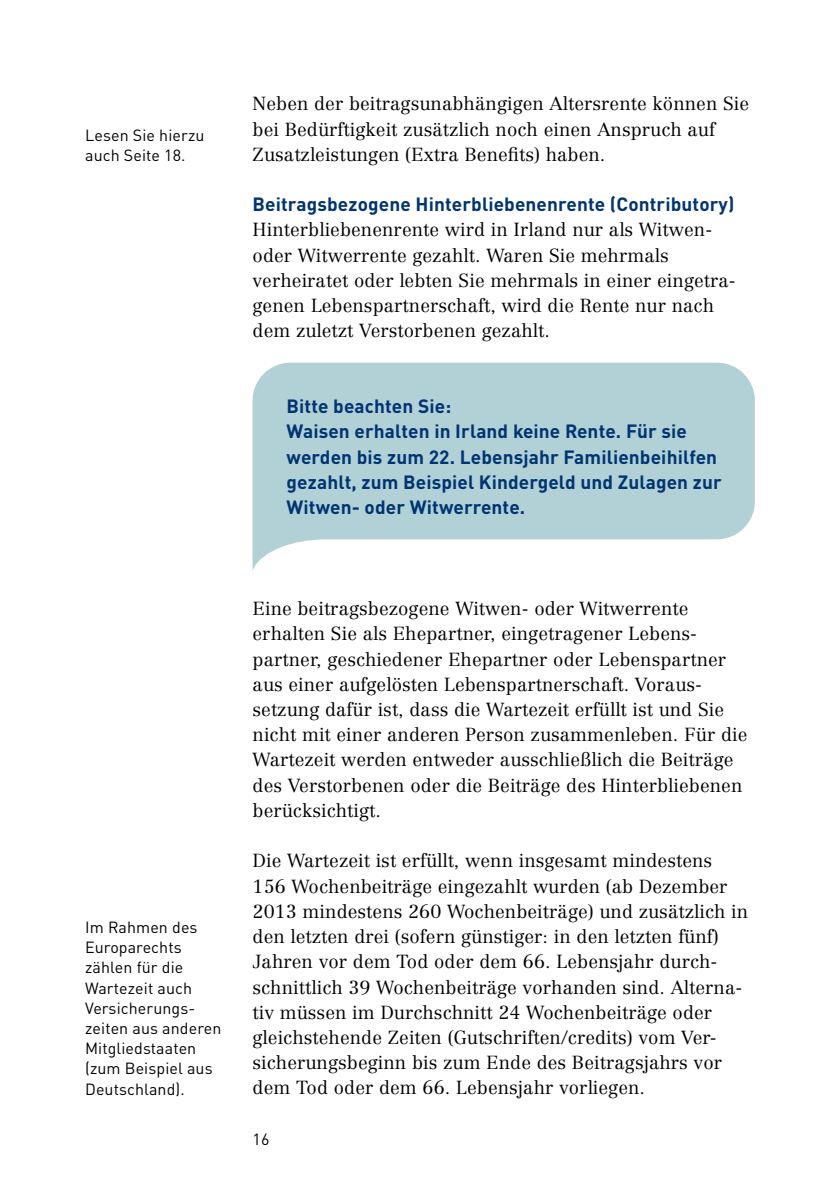
<style>
.page{position:relative;width:840px;height:1191px;background:#fff}
.page>*{position:absolute;margin:0;border:0;box-sizing:border-box;transform-origin:0 0}
.t1{font:700 19px/25.2px "DIN Pro";letter-spacing:.005em;color:#003472}
.t2{font:300 18.6px/25.2px "Centennial LT Pro";letter-spacing:.005em;color:#000}
.t3{font:16px/20.2px "DIN Pro";letter-spacing:.005em;color:#000}
</style>
<div class="page">
<svg style="left:252px;top:363px;width:502px;height:207px;background:#bdd8dc"></svg>
<p class="t3" style="left:85px;top:123px;width:121px">Lesen Sie hierzu auch Seite 18.</p>
<p class="t2" style="left:252px;top:91px;width:498px">Neben der beitragsunabhängigen Altersrente können Sie bei Bedürftigkeit zusätzlich noch einen Anspruch auf<br>Zusatzleistungen (Extra Benefits) haben.</p>
<h3 class="t1" style="left:252px;top:189px;width:483px">Beitragsbezogene Hinterbliebenenrente (Contributory)</h3>
<p class="t2" style="left:252px;top:217px;width:484px">Hinterbliebenenrente wird in Irland nur als Witwen&shy;oder Witwerrente gezahlt. Waren Sie mehrmals verheiratet oder lebten Sie mehrmals in einer eingetra&shy;genen Lebenspartnerschaft, wird die Rente nur nach dem zuletzt Verstorbenen gezahlt.</p>
<h3 class="t1" style="left:286px;top:391px;width:166px">Bitte beachten Sie:</h3>
<p class="t1" style="left:286px;top:417px;width:436px">Waisen erhalten in Irland keine Rente. Für sie werden bis zum 22. Lebensjahr Familienbeihilfen gezahlt, zum Beispiel Kindergeld und Zulagen zur Witwen- oder Witwerrente.</p>
<p class="t3" style="left:85px;top:915px;width:138px">Im Rahmen des<br>Europarechts zählen für die<br>Wartezeit auch<br>Versicherungs&shy;zeiten aus anderen<br>Mitgliedstaaten (zum Beispiel aus<br>Deutschland).</p>
<p class="t2" style="left:252px;top:596px;width:496px">Eine beitragsbezogene Witwen- oder Witwerrente erhalten Sie als Ehepartner, eingetragener Lebens&shy;partner, geschiedener Ehepartner oder Lebenspartner aus einer aufgelösten Lebenspartnerschaft. Voraus&shy;setzung dafür ist, dass die Wartezeit erfüllt ist und Sie nicht mit einer anderen Person zusammenleben. Für die Wartezeit werden entweder ausschließlich die Beiträge des Verstorbenen oder die Beiträge des Hinterbliebenen berücksichtigt.</p>
<p class="t2" style="left:252px;top:848px;width:497px">Die Wartezeit ist erfüllt, wenn insgesamt mindestens 156 Wochenbeiträge eingezahlt wurden (ab Dezember 2013 mindestens 260 Wochenbeiträge) und zusätzlich in den letzten drei (sofern günstiger: in den letzten fünf)<br>Jahren vor dem Tod oder dem 66. Lebensjahr durch&shy;schnittlich 39 Wochenbeiträge vorhanden sind. Alterna&shy;tiv müssen im Durchschnitt 24 Wochenbeiträge oder gleichstehende Zeiten (Gutschriften/credits) vom Ver&shy;sicherungsbeginn bis zum Ende des Beitragsjahrs vor dem Tod oder dem 66. Lebensjahr vorliegen.</p>
<p class="t3" style="left:252px;top:1127px;width:18px">16</p>
</div>
